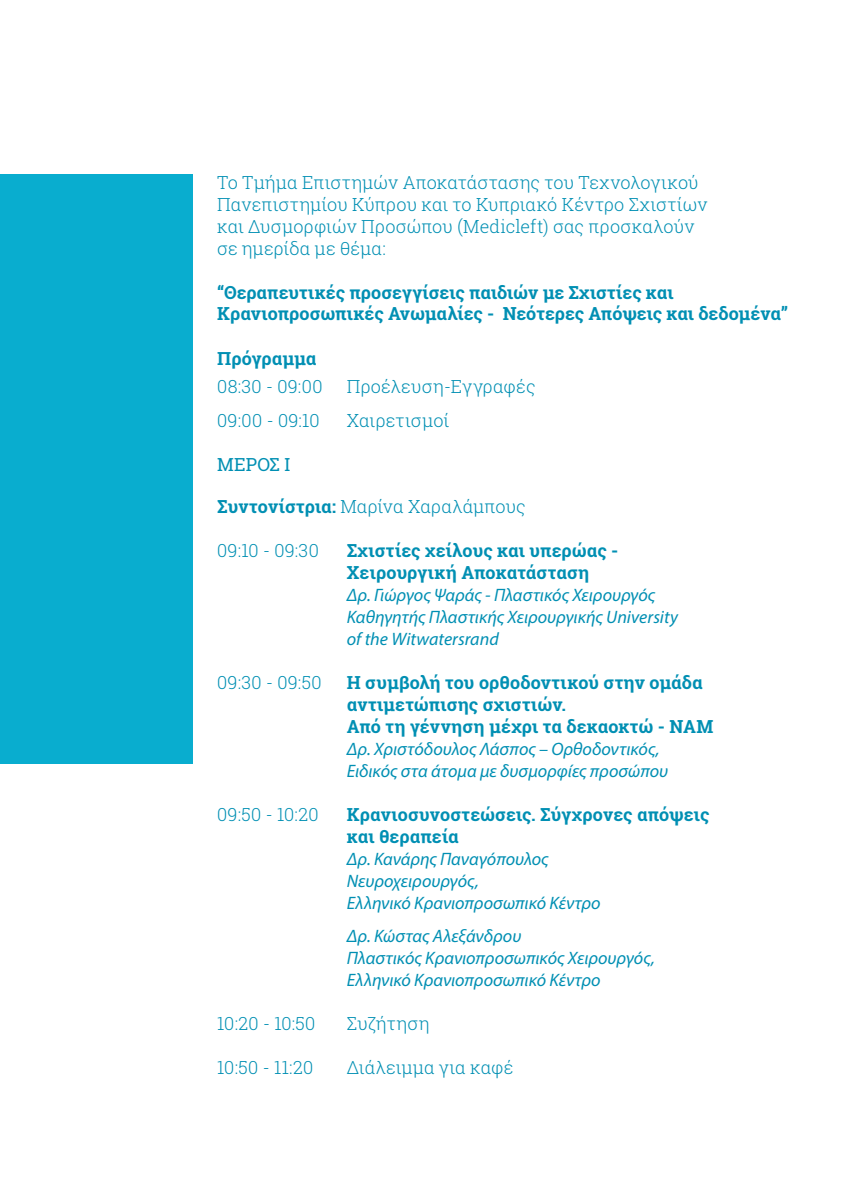
<style>
.page{position:relative;width:842px;height:1191px;background:#fff}
.page>*{position:absolute;margin:0;border:0;box-sizing:border-box;transform-origin:0 0}
.t1{font:italic 18px/22px "Myriad Pro";color:#008fb3}
.t2{font:300 18px/22px "Roboto Slab";letter-spacing:.005em;color:#008fb3}
.t3{font:700 18px/22px "Roboto Slab";letter-spacing:.005em;color:#008fb3}
.t4{font:18px "Roboto Slab";letter-spacing:.01em;color:#008fb3}
.s1{font-weight:700}
</style>
<div class="page">
<div style="left:0;top:174px;width:193px;height:589px;background:#09adcf"></div>
<p class="t2" style="left:217px;top:171px;width:492px">Το Τμήμα Επιστημών Αποκατάστασης του Τεχνολογικού Πανεπιστημίου Κύπρου και το Κυπριακό Κέντρο Σχιστίων και ∆υσμορφιών Προσώπου (Medicleft) σας προσκαλούν σε ημερίδα με θέμα:</p>
<p class="t3" style="left:217px;top:281px;width:572px">“Θεραπευτικές προσεγγίσεις παιδιών με Σχιστίες και<br>Κρανιοπροσωπικές Ανωμαλίες - Νεότερες Απόψεις και δεδομένα”</p>
<p class="t3" style="left:217px;top:347px;width:101px">Πρόγραμμα</p>
<p class="t2" style="left:217px;top:375px;width:107px">08:30 - 09:00</p>
<p class="t2" style="left:347px;top:375px;width:190px">Προέλευση-Εγγραφές</p>
<p class="t2" style="left:217px;top:409px;width:104px">09:00 - 09:10</p>
<p class="t2" style="left:347px;top:409px;width:104px">Χαιρετισμοί</p>
<p class="t4" style="left:217px;top:452px;width:75px">ΜΕΡΟΣ Ι</p>
<p class="t2" style="left:217px;top:495px;width:310px"><span class="s1">Συντονίστρια:</span> Μαρίνα Χαραλάμπους</p>
<p class="t2" style="left:217px;top:539px;width:103px">09:10 - 09:30</p>
<p class="t3" style="left:347px;top:539px;width:273px">Σχιστίες χείλους και υπερώας -<br>Χειρουργική Αποκατάσταση</p>
<p class="t1" style="left:347px;top:584px;width:333px">Δρ. Γιώργος Ψαράς - Πλαστικός Χειρουργός<br>Καθηγητής Πλαστικής Χειρουργικής University of the Witwatersrand</p>
<p class="t2" style="left:217px;top:671px;width:106px">09:30 - 09:50</p>
<p class="t3" style="left:347px;top:671px;width:368px">Η συμβολή του ορθοδοντικού στην ομάδα αντιμετώπισης σχιστιών.<br>Από τη γέννηση μέχρι τα δεκαοκτώ - ΝΑΜ</p>
<p class="t1" style="left:347px;top:738px;width:323px">Δρ. Χριστόδουλος Λάσπος – Ορθοδοντικός,<br>Ειδικός στα άτομα με δυσμορφίες προσώπου</p>
<p class="t2" style="left:217px;top:803px;width:103px">09:50 - 10:20</p>
<p class="t3" style="left:347px;top:803px;width:364px">Κρανιοσυνοστεώσεις. Σύγχρονες απόψεις και θεραπεία</p>
<p class="t1" style="left:347px;top:848px;width:255px">Δρ. Κανάρης Παναγόπουλος<br>Νευροχειρουργός,<br>Ελληνικό Κρανιοπροσωπικό Κέντρο</p>
<p class="t1" style="left:347px;top:924px;width:310px">Δρ. Κώστας Αλεξάνδρου<br>Πλαστικός Κρανιοπροσωπικός Χειρουργός,<br>Ελληνικό Κρανιοπροσωπικό Κέντρο</p>
<p class="t2" style="left:217px;top:1011px;width:100px">10:20 - 10:50</p>
<p class="t2" style="left:347px;top:1011px;width:84px">Συζήτηση</p>
<p class="t2" style="left:217px;top:1055px;width:98px">10:50 - 11:20</p>
<p class="t2" style="left:347px;top:1055px;width:168px">∆ιάλειμμα για καφέ</p>
</div>
